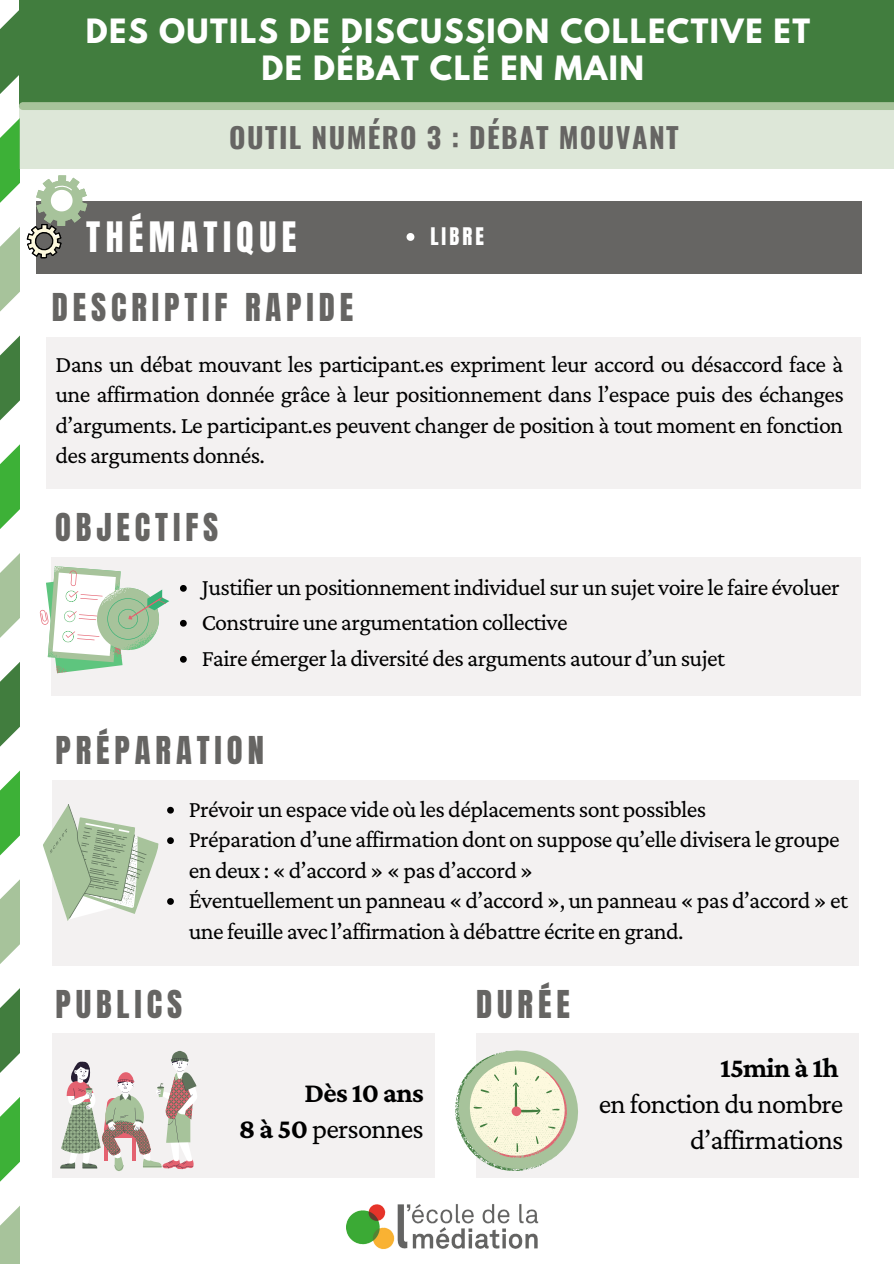
<style>
.page{position:relative;width:894px;height:1264px;background:#fff}
.page>*{position:absolute;margin:0;border:0;box-sizing:border-box;transform-origin:0 0}
.t1{font:35.7px "Anton";letter-spacing:.15em;color:#fff}
.t2{font:32.7px "Anton";letter-spacing:.15em;color:#666563}
.t3{font:700 29.7px "League Spartan";letter-spacing:.05em;color:#fff}
.t4{font:28.5px "Crimson Pro";letter-spacing:-.025em;color:#000}
.t5{font:700 28.5px "Crimson Pro";letter-spacing:-.025em;color:#000}
.t6{font:28.35px/36px "Crimson Pro";letter-spacing:-.025em;color:#000;text-align:right}
.t7{font:700 28.35px "Crimson Pro";letter-spacing:-.025em;color:#000}
.t8{font:700 28.2px "Oswald";letter-spacing:.05em;color:#666563}
.t9{font:24px/30.5px "Crimson Pro";letter-spacing:-.025em;color:#000}
.t10{font:20.7px "Anton";letter-spacing:.15em;color:#fff}
.s1{font-weight:700}
</style>
<div class="page">
<svg style="left:0;top:297px;width:20px;height:966px"></svg>
<img style="left:346px;top:1204px;width:193px;height:46px">
<div style="left:46px;top:337px;width:814px;height:152px;background:#f3f1f1"></div>
<div style="left:52px;top:779px;width:806px;height:186px;background:#f3f1f1"></div>
<svg style="left:167px;top:806px;width:7px;height:7px"></svg>
<svg style="left:167px;top:837px;width:7px;height:7px"></svg>
<svg style="left:167px;top:898px;width:7px;height:6px"></svg>
<div style="left:52px;top:557px;width:808px;height:139px;background:#f3f1f1"></div>
<div style="left:476px;top:1033px;width:382px;height:144px;background:#f3f1f1"></div>
<svg style="left:455px;top:1050px;width:123px;height:120px"></svg>
<div style="left:52px;top:1033px;width:382px;height:144px;background:#f3f1f1"></div>
<svg style="left:60px;top:1050px;width:137px;height:121px"></svg>
<svg style="left:43px;top:804px;width:116px;height:117px"></svg>
<svg style="left:180px;top:585px;width:7px;height:6px"></svg>
<svg style="left:180px;top:620px;width:7px;height:6px"></svg>
<svg style="left:180px;top:656px;width:7px;height:6px"></svg>
<svg style="left:40px;top:566px;width:129px;height:107px"></svg>
<div style="left:19px;top:0;width:874px;height:105px;background:#417d3e"></div>
<div style="left:19px;top:105px;width:874px;height:63px;background:#dde7d8"></div>
<div style="left:23px;top:102px;width:870px;height:8px;background:#a7c39b"></div>
<div style="left:36px;top:201px;width:825px;height:72px;background:#666563"></div>
<svg style="left:406px;top:233px;width:8px;height:8px"></svg>
<svg style="left:22px;top:168px;width:72px;height:91px"></svg>
<p class="t3" style="left:86px;top:16px;width:725px">DES OUTILS DE DISCUSSION COLLECTIVE ET</p>
<p class="t3" style="left:261px;top:53px;width:384px">DE DÉBAT CLÉ EN MAIN</p>
<p class="t8" style="left:229px;top:116px;width:451px">OUTIL NUMÉRO 3 : DÉBAT MOUVANT</p>
<p class="t1" style="left:86px;top:211px;width:211px">THÉMATIQUE</p>
<p class="t2" style="left:52px;top:284px;width:303px">DESCRIPTIF RAPIDE</p>
<p class="t10" style="left:430px;top:222px;width:55px">LIBRE</p>
<p class="t9" style="left:55px;top:348px;width:789px;text-align:justify">Dans un débat mouvant les participant.es expriment leur accord ou désaccord face à une affirmation donnée grâce à leur positionnement dans l’espace puis des échanges d’arguments. Le participant.es peuvent changer de position à tout moment en fonction des arguments donnés.</p>
<p class="t2" style="left:55px;top:504px;width:165px">OBJECTIFS</p>
<p class="t9" style="left:202px;top:571px;width:639px">Justifier un positionnement individuel sur un sujet voire le faire évoluer</p>
<p class="t9" style="left:202px;top:606px;width:367px">Construire une argumentation collective</p>
<p class="t9" style="left:202px;top:642px;width:524px">Faire émerger la diversité des arguments autour d’un sujet</p>
<p class="t2" style="left:55px;top:726px;width:210px">PRÉPARATION</p>
<p class="t9" style="left:189px;top:793px;width:518px">Prévoir un espace vide où les déplacements sont possibles</p>
<p class="t9" style="left:189px;top:824px;width:652px">Préparation d’une affirmation dont on suppose qu’elle divisera le groupe en deux : « d’accord » « pas d’accord »</p>
<p class="t9" style="left:189px;top:884px;width:660px">Éventuellement un panneau « d’accord », un panneau « pas d’accord » et une feuille avec l’affirmation à débattre écrite en grand.</p>
<p class="t2" style="left:55px;top:980px;width:128px">PUBLICS</p>
<p class="t5" style="left:304px;top:1076px;width:121px">Dès 10 ans</p>
<p class="t4" style="left:239px;top:1112px;width:186px"><span class="s1">8 à 50</span> personnes</p>
<p class="t2" style="left:476px;top:980px;width:95px">DURÉE</p>
<p class="t7" style="left:720px;top:1051px;width:120px">15min à 1h</p>
<p class="t6" style="left:598px;top:1085px;width:246px">en fonction du nombre d’affirmations</p>
</div>
